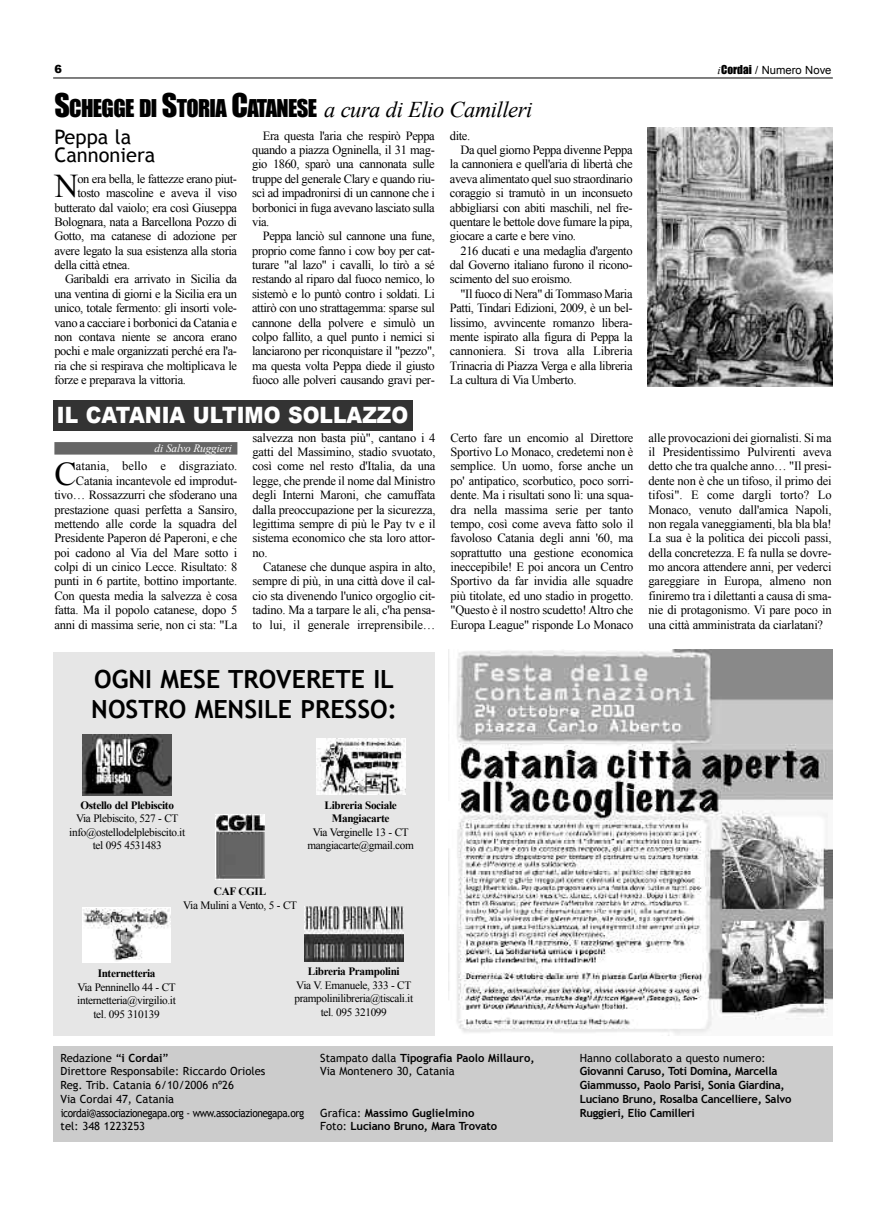
<style>
.page{position:relative;width:886px;height:1223px;background:#fff}
.page>*{position:absolute;margin:0;border:0;box-sizing:border-box;transform-origin:0 0}
.t1{font:33.25px "Times New Roman";color:#000}
.t2{font:700 25px/30px "Trebuchet MS";color:#000}
.t3{font:22.5px "Impact";letter-spacing:-.03em;color:#000}
.t4{font:900 22.5px "Arial";color:#fff;scale:.9 1}
.t5{font:20px/18.8px "Trebuchet MS";color:#000}
.t6{font:12.5px/14.4px "Times New Roman";letter-spacing:-.03em;color:#000;text-align:justify}
.t7{font:12.5px "Times New Roman";letter-spacing:-.01em;color:#000}
.t8{font:11.25px/13.8px "Trebuchet MS";color:#000}
.t9{font:11.25px/13.5px "Times New Roman";letter-spacing:-.03em;color:#000;text-align:center}
.t10{font:700 11.25px/13.8px "Trebuchet MS";letter-spacing:-.025em;color:#000}
.t11{font:700 11.25px/13.5px "Times New Roman";letter-spacing:-.03em;color:#000;text-align:center}
.t12{font:11.25px "Arial";color:#000}
.t13{font:italic 11.25px "Times New Roman";letter-spacing:-.01em;color:#fff}
.t14{font:900 11.25px "Arial";color:#000}
.s1{font-family:"Times New Roman";font-style:italic}
.s2{font-family:"Impact"}
.s3{font-size:30px}
.s4{font-weight:700}
.s5{font-weight:400}
</style>
<div class="page">
<hr style="left:53px;top:1141px;width:780px;height:1px;background:#000">
<hr style="left:53px;top:78px;width:780px;height:1px;background:#000">
<div style="left:53px;top:1045px;width:780px;height:96px;background:#ccc"></div>
<div style="left:53px;top:652px;width:382px;height:383px;background:#e6e6e6"></div>
<img style="left:83px;top:734px;width:89px;height:61px">
<img style="left:316px;top:738px;width:89px;height:56px">
<div style="left:82px;top:906px;width:89px;height:56px;background:#fff"></div>
<img style="left:83px;top:908px;width:88px;height:53px">
<img style="left:216px;top:814px;width:48px;height:65px">
<img style="left:648px;top:128px;width:185px;height:259px">
<div style="left:54px;top:442px;width:183px;height:12px;background:#666"></div>
<div style="left:53px;top:401px;width:360px;height:30px;background:#333"></div>
<img style="left:456px;top:650px;width:377px;height:385px">
<img style="left:304px;top:906px;width:100px;height:55px">
<p class="t14" style="left:54px;top:61px;width:9px">6</p>
<p class="t12" style="left:717px;top:64px;width:116px"><span class="s1">i</span><span class="s2">CORDAI</span> / Numero Nove</p>
<h3 class="t3" style="left:54px;top:94px;width:479px"><span class="s3">S</span>CHEGGE DI <span class="s3">S</span>TORIA <span class="s3">C</span>ATANESE <span class="s1">a cura di Elio Camilleri</span></h3>
<h3 class="t5" style="left:54px;top:127px;width:102px">Peppa la<br>Cannoniera</h3>
<h1 class="t1" style="left:54px;top:167px;width:25px">N</h1>
<p class="t6" style="left:77px;top:171px;width:161px">on era bella, le fattezze erano piut-</p>
<p class="t6" style="left:77px;top:186px;width:161px">tosto mascoline e aveva il viso</p>
<p class="t6" style="left:54px;top:200px;width:184px">butterato dal vaiolo; era così Giuseppa</p>
<p class="t6" style="left:54px;top:214px;width:184px">Bolognara, nata a Barcellona Pozzo di</p>
<p class="t6" style="left:54px;top:229px;width:184px">Gotto, ma catanese di adozione per</p>
<p class="t6" style="left:54px;top:243px;width:184px">avere legato la sua esistenza alla storia</p>
<p class="t6" style="left:54px;top:258px;width:77px">della città etnea.</p>
<p class="t6" style="left:65px;top:272px;width:174px">Garibaldi era arrivato in Sicilia da</p>
<p class="t6" style="left:54px;top:286px;width:184px">una ventina di giorni e la Sicilia era un</p>
<p class="t6" style="left:54px;top:301px;width:184px">unico, totale fermento: gli insorti vole-</p>
<p class="t6" style="left:54px;top:315px;width:184px">vano a cacciare i borbonici da Catania e</p>
<p class="t6" style="left:54px;top:329px;width:184px">non contava niente se ancora erano</p>
<p class="t6" style="left:54px;top:344px;width:184px">pochi e male organizzati perché era l'a-</p>
<p class="t6" style="left:54px;top:358px;width:184px">ria che si respirava che moltiplicava le</p>
<p class="t6" style="left:54px;top:373px;width:133px">forze e preparava la vittoria.</p>
<p class="t6" style="left:252px;top:128px;width:184px;text-indent:11px">Era questa l'aria che respirò Peppa quando a piazza Ogninella, il 31 mag&shy;gio 1860, sparò una cannonata sulle truppe del generale Clary e quando riu&shy;scì ad impadronirsi di un cannone che i borbonici in fuga avevano lasciato sulla via.</p>
<p class="t6" style="left:252px;top:229px;width:184px;text-indent:11px">Peppa lanciò sul cannone una fune, proprio come fanno i cow boy per cat&shy;turare "al lazo" i cavalli, lo tirò a sé restando al riparo dal fuoco nemico, lo sistemò e lo puntò contro i soldati. Li attirò con uno strattagemma: sparse sul cannone della polvere e simulò un colpo fallito, a quel punto i nemici si lanciarono per riconquistare il "pezzo", ma questa volta Peppa diede il giusto fuoco alle polveri causando gravi per-</p>
<h3 class="t4" style="left:57px;top:398px;width:392px">IL CATANIA ULTIMO SOLLAZZO</h3>
<p class="t13" style="left:155px;top:441px;width:79px">di Salvo Ruggieri</p>
<p class="t6" style="left:54px;top:459px;width:184px;text-align:right">atania, bello e disgraziato.<br>Catania incantevole ed improdut&shy;tivo… Rossazzurri che sfoderano una prestazione quasi perfetta a Sansiro, mettendo alle corde la squadra del Presidente Paperon dé Paperoni, e che poi cadono al Via del Mare sotto i colpi di un cinico Lecce. Risultato: 8 punti in 6 partite, bottino importante.<br>Con questa media la salvezza è cosa fatta. Ma il popolo catanese, dopo 5 anni di massima serie, non ci sta: "La</p>
<h1 class="t1" style="left:54px;top:455px;width:24px">C</h1>
<p class="t6" style="left:252px;top:430px;width:184px">salvezza non basta più", cantano i 4 gatti del Massimino, stadio svuotato, così come nel resto d'Italia, da una legge, che prende il nome dal Ministro degli Interni Maroni, che camuffata dalla preoccupazione per la sicurezza, legittima sempre di più le Pay tv e il sistema economico che sta loro attor&shy;no.</p>
<p class="t6" style="left:252px;top:559px;width:184px;text-indent:11px">Catanese che dunque aspira in alto, sempre di più, in una città dove il cal&shy;cio sta divenendo l'unico orgoglio cit&shy;tadino. Ma a tarpare le ali, c'ha pensa&shy;to lui, il generale irreprensibile…</p>
<p class="t6" style="left:450px;top:128px;width:22px">dite.</p>
<p class="t6" style="left:460px;top:143px;width:174px">Da quel giorno Peppa divenne Peppa</p>
<p class="t6" style="left:450px;top:157px;width:184px">la cannoniera e quell'aria di libertà che</p>
<p class="t6" style="left:450px;top:171px;width:184px">aveva alimentato quel suo straordinario</p>
<p class="t6" style="left:450px;top:186px;width:184px">coraggio si tramutò in un inconsueto</p>
<p class="t6" style="left:450px;top:200px;width:184px">abbigliarsi con abiti maschili, nel fre-</p>
<p class="t6" style="left:450px;top:214px;width:184px">quentare le bettole dove fumare la pipa,</p>
<p class="t6" style="left:450px;top:229px;width:128px">giocare a carte e bere vino.</p>
<p class="t6" style="left:460px;top:243px;width:174px">216 ducati e una medaglia d'argento</p>
<p class="t6" style="left:450px;top:258px;width:184px">dal Governo italiano furono il ricono-</p>
<p class="t6" style="left:450px;top:272px;width:124px">scimento del suo eroismo.</p>
<p class="t6" style="left:460px;top:286px;width:174px">"Il fuoco di Nera" di Tommaso Maria</p>
<p class="t6" style="left:450px;top:301px;width:184px">Patti, Tindari Edizioni, 2009, è un bel-</p>
<p class="t6" style="left:450px;top:315px;width:184px">lissimo, avvincente romanzo libera-</p>
<p class="t6" style="left:450px;top:329px;width:184px">mente ispirato alla figura di Peppa la</p>
<p class="t7" style="left:450px;top:344px;width:184px">cannoniera. Si trova alla Libreria</p>
<p class="t6" style="left:450px;top:358px;width:184px">Trinacria di Piazza Verga e alla libreria</p>
<p class="t6" style="left:450px;top:373px;width:128px">La cultura di Via Umberto.</p>
<p class="t6" style="left:450px;top:430px;width:184px">Certo fare un encomio al Direttore Sportivo Lo Monaco, credetemi non è semplice. Un uomo, forse anche un po' antipatico, scorbutico, poco sorri&shy;dente. Ma i risultati sono lì: una squa&shy;dra nella massima serie per tanto tempo, così come aveva fatto solo il favoloso Catania degli anni '60, ma soprattutto una gestione economica ineccepibile! E poi ancora un Centro Sportivo da far invidia alle squadre più titolate, ed uno stadio in progetto. "Questo è il nostro scudetto! Altro che Europa League" risponde Lo Monaco</p>
<p class="t6" style="left:648px;top:430px;width:184px">alle provocazioni dei giornalisti. Si ma il Presidentissimo Pulvirenti aveva detto che tra qualche anno… "Il presi&shy;dente non è che un tifoso, il primo dei tifosi". E come dargli torto? Lo Monaco, venuto dall'amica Napoli, non regala vaneggiamenti, bla bla bla!<br>La sua è la politica dei piccoli passi, della concretezza. E fa nulla se dovre&shy;mo ancora attendere anni, per vederci gareggiare in Europa, almeno non finiremo tra i dilettanti a causa di sma&shy;nie di protagonismo. Vi pare poco in una città amministrata da ciarlatani?</p>
<h2 class="t2" style="left:91px;top:664px;width:307px">OGNI MESE TROVERETE IL<br>NOSTRO MENSILE PRESSO:</h2>
<p class="t11" style="left:81px;top:798px;width:95px">Ostello del Plebiscito</p>
<p class="t9" style="left:69px;top:811px;width:117px">Via Plebiscito, 527 - CT info@ostellodelplebiscito.it tel 095 4531483</p>
<p class="t11" style="left:325px;top:798px;width:74px">libreria Sociale mangiacarte</p>
<p class="t9" style="left:307px;top:825px;width:108px">Via Verginelle 13 - CT mangiacarte@gmail.com</p>
<p class="t11" style="left:214px;top:884px;width:54px">CAf CGil</p>
<p class="t9" style="left:183px;top:898px;width:115px">Via Mulini a Vento, 5 - CT</p>
<p class="t11" style="left:98px;top:966px;width:59px">internetteria</p>
<p class="t9" style="left:77px;top:980px;width:100px">Via Penninello 44 - CT internetteria@virgilio.it tel. 095 310139</p>
<p class="t11" style="left:308px;top:964px;width:93px">libreria Prampolini</p>
<p class="t9" style="left:294px;top:978px;width:120px">Via V. Emanuele, 333 - CT prampolinilibreria@tiscali.it tel. 095 321099</p>
<p class="t8" style="left:61px;top:1050px;width:245px">Redazione “<span class="s4">i Cordai</span>”<br>Direttore Responsabile: Riccardo Orioles<br>Reg. Trib. Catania 6/10/2006 nº26<br>Via Cordai 47, Catania<br>icordai@associazionegapa.org - www.associazionegapa.org tel: 348 1223253</p>
<p class="t8" style="left:320px;top:1050px;width:216px">Stampato dalla <span class="s4">Tipografia Paolo Millauro,<br></span>Via Montenero 30, Catania</p>
<p class="t10" style="left:320px;top:1105px;width:178px"><span class="s5">Grafica:</span> Massimo Guglielmino<br><span class="s5">Foto:</span> Luciano Bruno, Mara Trovato</p>
<p class="t8" style="left:580px;top:1050px;width:187px">Hanno collaborato a questo numero:</p>
<p class="t10" style="left:580px;top:1064px;width:213px">Giovanni Caruso, Toti Domina, Marcella Giammusso, Paolo Parisi, Sonia Giardina, Luciano Bruno, Rosalba Cancelliere, Salvo Ruggieri, Elio Camilleri</p>
</div>
